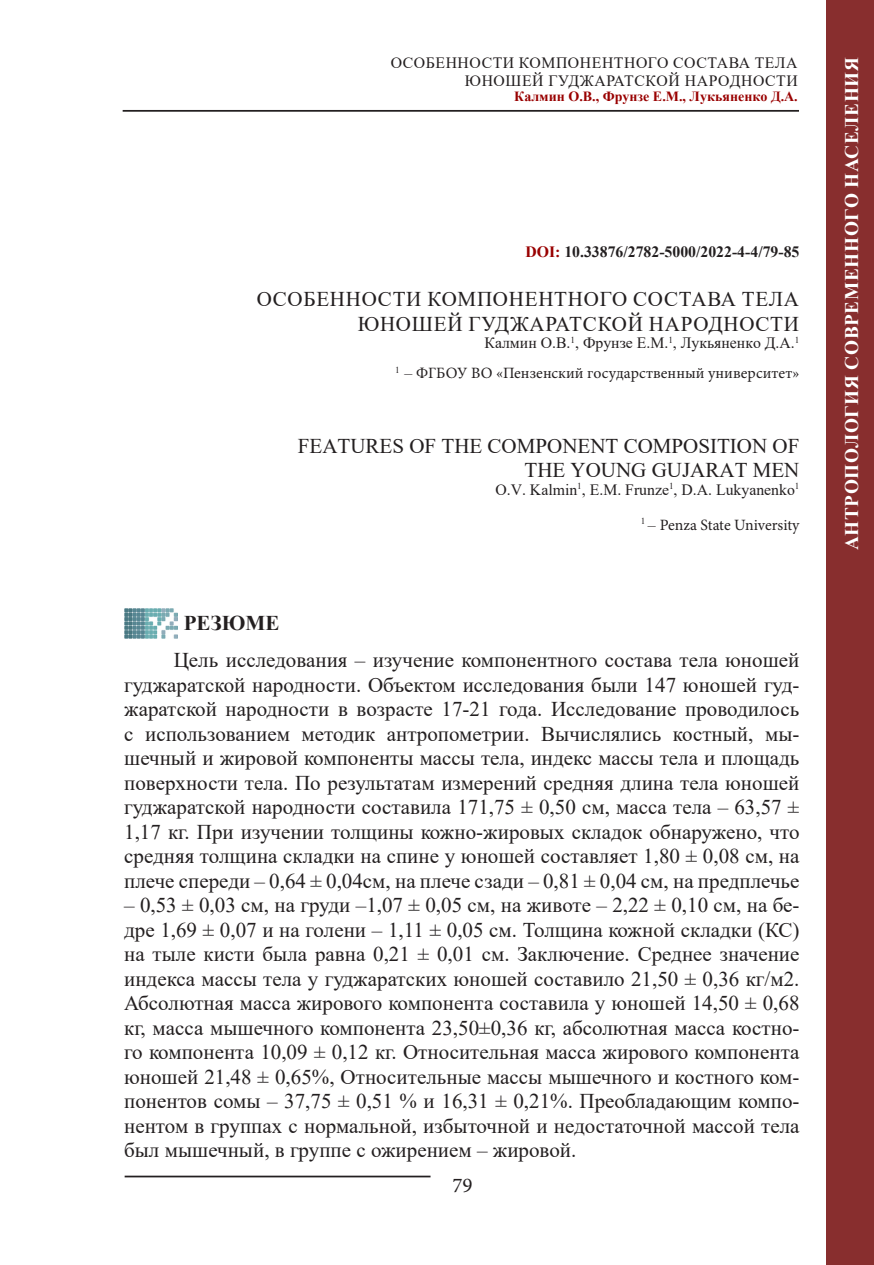
<style>
.page{position:relative;width:874px;height:1265px;background:#fff}
.page>*{position:absolute;margin:0;border:0;box-sizing:border-box;transform-origin:0 0}
.t1{font:21px/24.5px "Times New Roman";color:#231f20;text-align:justify}
.t2{font:21px/24.5px "Times New Roman";letter-spacing:.035em;color:#231f20;text-align:right}
.t3{font:700 21px "Times New Roman";color:#231f20}
.t4{font:21px "Minion Pro";color:#231f20}
.t5{font:700 19.25px "Times New Roman";letter-spacing:.035em;color:#fff}
.t6{font:15.75px "Times New Roman";color:#231f20}
.t7{font:15.75px "Minion Pro";color:#231f20}
.t8{font:15.75px/17.2px "Times New Roman";letter-spacing:.035em;color:#231f20;text-align:right}
.t9{font:700 15.75px "Times New Roman";color:#231f20}
.t10{font:700 14px "Times New Roman";color:#900}
.s1{color:#900}
.s2{font-family:"Times New Roman"}
</style>
<div class="page">
<hr style="left:123px;top:110px;width:675px;height:2px;background:#231f20">
<hr style="left:125px;top:1176px;width:305px;height:1px;background:#231f20">
<img style="left:124px;top:609px;width:53px;height:29px">
<div style="left:826px;top:0;width:47px;height:1265px;background:#882e2e"></div>
<p class="t8" style="left:390px;top:54px;width:408px">ОСОБЕННОСТИ КОМПОНЕНТНОГО СОСТАВА ТЕЛА<br>ЮНОШЕЙ ГУДЖАРАТСКОЙ НАРОДНОСТИ</p>
<p class="t10" style="left:514px;top:87px;width:285px">Калмин О.В., Фрунзе Е.М., Лукьяненко Д.А.</p>
<p class="t9" style="left:525px;top:241px;width:275px"><span class="s1">DOI:</span> 10.33876/2782-5000/2022-4-4/79-85</p>
<p class="t2" style="left:256px;top:286px;width:543px">ОСОБЕННОСТИ КОМПОНЕНТНОГО СОСТАВА ТЕЛА<br>ЮНОШЕЙ ГУДЖАРАТСКОЙ НАРОДНОСТИ</p>
<p class="t6" style="left:484px;top:332px;width:316px">Калмин О.В.<sup>1</sup>, Фрунзе Е.М.<sup>1</sup>, Лукьяненко Д.А.<sup>1</sup></p>
<p class="t7" style="left:395px;top:362px;width:405px"><sup>1</sup> <span class="s2">–</span> ФГБОУ ВО «Пензенский государственный университет»</p>
<p class="t1" style="left:298px;top:433px;width:503px;text-align:right">FEATURES OF THE COMPONENT COMPOSITION OF<br>THE YOUNG GUJARAT MEN</p>
<p class="t6" style="left:495px;top:478px;width:305px">O.V. Kalmin<sup>1</sup>, E.M. Frunze<sup>1</sup>, D.A. Lukyanenko<sup>1</sup></p>
<p class="t7" style="left:640px;top:514px;width:160px"><sup>1</sup> <span class="s2">–</span> Penza State University</p>
<p class="t3" style="left:184px;top:608px;width:97px">РЕЗЮМЕ</p>
<p class="t1" style="left:124px;top:647px;width:676px;text-indent:50px">Цель исследования – изучение компонентного состава тела юношей гуджаратской народности. Объектом исследования были 147 юношей гуд&shy;жаратской народности в возрасте 17-21 года. Исследование проводилось с использованием методик антропометрии. Вычислялись костный, мы&shy;шечный и жировой компоненты массы тела, индекс массы тела и площадь поверхности тела. По результатам измерений средняя длина тела юношей гуджаратской народности составила 171,75 ± 0,50 см, масса тела – 63,57 ± 1,17 кг. При изучении толщины кожно-жировых складок обнаружено, что средняя толщина складки на спине у юношей составляет 1,80 ± 0,08 см, на плече спереди – 0,64 ± 0,04см, на плече сзади – 0,81 ± 0,04 см, на предплечье</p>
<p class="t1" style="left:124px;top:892px;width:676px">– 0,53 ± 0,03 см, на груди –1,07 ± 0,05 см, на животе – 2,22 ± 0,10 см, на бе&shy;дре 1,69 ± 0,07 и на голени – 1,11 ± 0,05 см. Толщина кожной складки (КС) на тыле кисти была равна 0,21 ± 0,01 см. Заключение. Среднее значение индекса массы тела у гуджаратских юношей составило 21,50 ± 0,36 кг/м2.<br>Абсолютная масса жирового компонента составила у юношей 14,50 ± 0,68 кг, масса мышечного компонента 23,50±0,36 кг, абсолютная масса костно&shy;го компонента 10,09 ± 0,12 кг. Относительная масса жирового компонента юношей 21,48 ± 0,65%, Относительные массы мышечного и костного ком&shy;понентов сомы – 37,75 ± 0,51 % и 16,31 ± 0,21%. Преобладающим компо&shy;нентом в группах с нормальной, избыточной и недостаточной массой тела был мышечный, в группе с ожирением – жировой.</p>
<p class="t4" style="left:452px;top:1171px;width:22px">79</p>
<p class="t5" style="left:837px;top:550px;width:495px;rotate:-90deg">АНТРОПОЛОГИЯ СОВРЕМЕННОГО НАСЕЛЕНИЯ</p>
</div>
